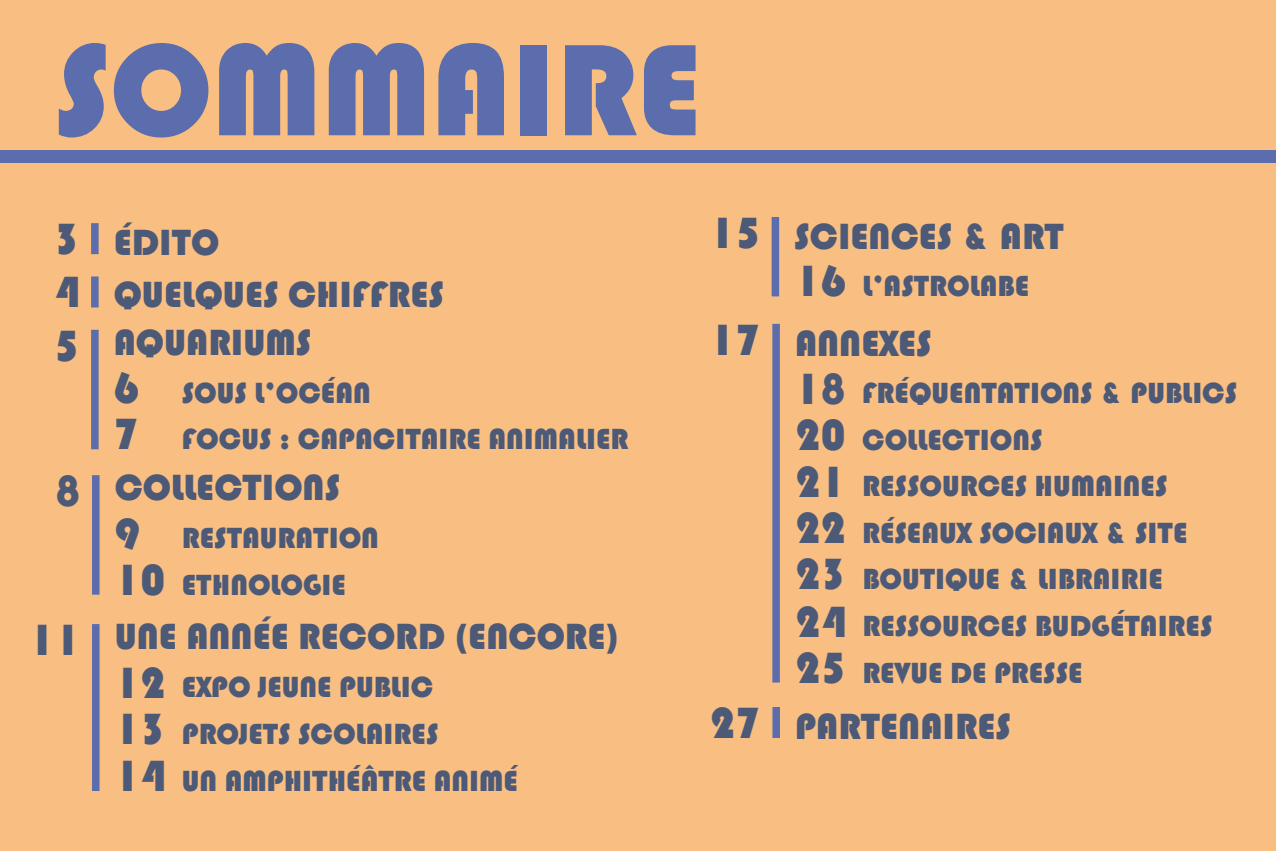
<style>
.page{position:relative;width:1276px;height:851px;background:#fff}
.page>*{position:absolute;margin:0;border:0;box-sizing:border-box;transform-origin:0 0}
.t1{font:135px "Bauhaus 93";color:#5b6dac}
.t2{font:45px/45.8px "Bauhaus 93";color:#4c5a77}
.t3{font:37.5px/52.2px "Bauhaus 93";color:#4c5a77}
.t4{font:30px/46.7px "Bauhaus 93";color:#4c5a77}
.s1{font-size:45px}
</style>
<div class="page">
<div style="left:0;top:0;width:1276px;height:850px;background:#f9be82"></div>
<div style="left:0;top:150px;width:1276px;height:13px;background:#5b6dac"></div>
<div style="left:91px;top:223px;width:8px;height:31px;background:#5b6dac"></div>
<div style="left:91px;top:276px;width:8px;height:31px;background:#5b6dac"></div>
<div style="left:91px;top:330px;width:8px;height:119px;background:#5b6dac"></div>
<div style="left:92px;top:475px;width:8px;height:119px;background:#5b6dac"></div>
<div style="left:92px;top:624px;width:8px;height:166px;background:#5b6dac"></div>
<div style="left:771px;top:217px;width:8px;height:79px;background:#5b6dac"></div>
<div style="left:772px;top:324px;width:8px;height:358px;background:#5b6dac"></div>
<div style="left:772px;top:707px;width:8px;height:30px;background:#5b6dac"></div>
<h1 class="t1" style="left:54px;top:14px;width:649px">SOMMAIRE</h1>
<p class="t3" style="left:54px;top:216px;width:391px"><span class="s1">3</span> ÉDITO<br><span class="s1">4</span> QUELQUES CHIFFRES</p>
<p class="t3" style="left:54px;top:317px;width:259px"><span class="s1">5</span> AQUARIUMS</p>
<p class="t4" style="left:182px;top:369px;width:448px">SOUS L’OCÉAN<br>FOCUS : CAPACITAIRE ANIMALIER</p>
<h2 class="t2" style="left:114px;top:366px;width:27px">6<br>7</h2>
<p class="t3" style="left:55px;top:462px;width:286px"><span class="s1">8</span> COLLECTIONS</p>
<p class="t4" style="left:182px;top:515px;width:199px">RESTAURATION<br>ETHNOLOGIE</p>
<h2 class="t2" style="left:115px;top:511px;width:53px">9<br>10</h2>
<p class="t3" style="left:30px;top:611px;width:591px"><span class="s1">11</span> UNE ANNÉE RECORD (ENCORE)</p>
<p class="t4" style="left:182px;top:663px;width:258px">EXPO JEUNE PUBLIC<br>PROJETS SCOLAIRES</p>
<h2 class="t2" style="left:115px;top:660px;width:53px">12<br>13</h2>
<p class="t4" style="left:115px;top:757px;width:405px"><span class="s1">14</span> UN AMPHITHÉÂTRE ANIMÉ</p>
<p class="t3" style="left:710px;top:210px;width:355px"><span class="s1">15</span> SCIENCES &amp; ART</p>
<p class="t4" style="left:795px;top:262px;width:235px"><span class="s1">16</span> L’ASTROLABE</p>
<p class="t3" style="left:710px;top:317px;width:223px"><span class="s1">17</span> ANNEXES</p>
<p class="t4" style="left:862px;top:370px;width:377px">FRÉQUENTATIONS &amp; PUBLICS<br>COLLECTIONS</p>
<h2 class="t2" style="left:795px;top:366px;width:53px">18<br>20</h2>
<h2 class="t2" style="left:795px;top:459px;width:53px">21<br>22</h2>
<p class="t4" style="left:862px;top:556px;width:352px;text-indent:-67px"><span class="s1">23</span> BOUTIQUE &amp; LIBRAIRIE<br>RESSOURCES BUDGÉTAIRES<br>REVUE DE PRESSE</p>
<p class="t4" style="left:862px;top:463px;width:327px">RESSOURCES HUMAINES<br>RÉSEAUX SOCIAUX &amp; SITE</p>
<h2 class="t2" style="left:795px;top:599px;width:53px">24<br>25</h2>
<p class="t3" style="left:710px;top:700px;width:302px"><span class="s1">27</span> PARTENAIRES</p>
</div>
